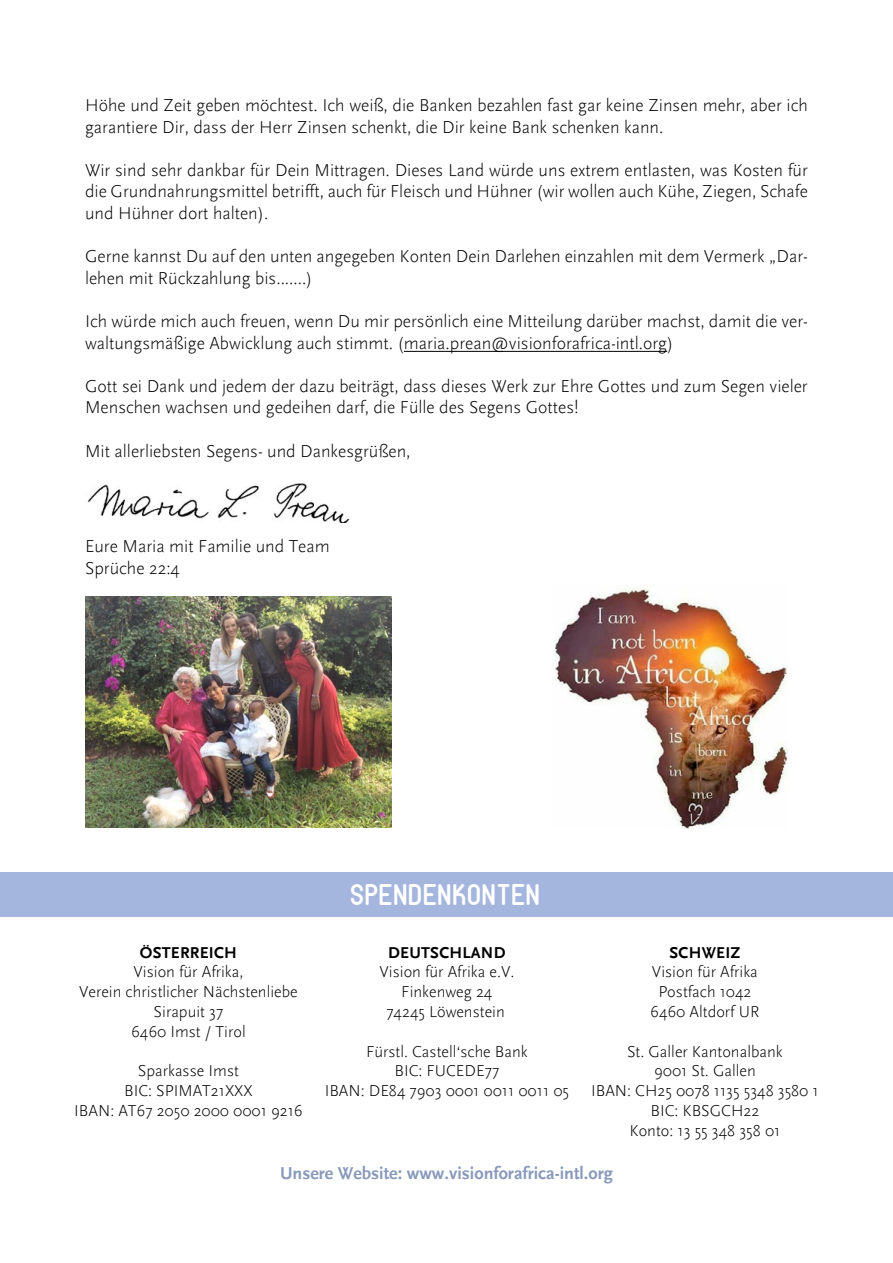
<style>
.page{position:relative;width:893px;height:1263px;background:#fff}
.page>*{position:absolute;margin:0;border:0;box-sizing:border-box;transform-origin:0 0}
.t1{font:600 30px "Fabiolo";color:#fff}
.t2{font:300 18px/21.6px "Scala Sans";color:#000}
.t3{font:700 18px "Scala Sans";color:#8899ba}
.t4{font:300 16.5px/19.8px "Scala Sans";color:#000;text-align:center}
.t5{font:700 16.5px "Scala Sans";letter-spacing:.015em;color:#000}
</style>
<div class="page">
<hr style="left:404px;top:351px;width:263px;height:1px;background:#000">
<img style="left:88px;top:483px;width:262px;height:40px">
<img style="left:555px;top:588px;width:233px;height:240px">
<img style="left:85px;top:597px;width:306px;height:231px">
<div style="left:0;top:872px;width:893px;height:44px;background:#a5b6de"></div>
<p class="t2" style="left:85px;top:95px;width:724px">Höhe und Zeit geben möchtest. Ich weiß, die Banken bezahlen fast gar keine Zinsen mehr, aber ich garantiere Dir, dass der Herr Zinsen schenkt, die Dir keine Bank schenken kann.</p>
<p class="t2" style="left:85px;top:159px;width:724px;text-align:justify">Wir sind sehr dankbar für Dein Mittragen. Dieses Land würde uns extrem entlasten, was Kosten für die Grundnahrungsmittel betrifft, auch für Fleisch und Hühner (wir wollen auch Kühe, Ziegen, Schafe und Hühner dort halten).</p>
<p class="t2" style="left:85px;top:246px;width:724px">Gerne kannst Du auf den unten angegeben Konten Dein Darlehen einzahlen mit dem Vermerk „Dar&shy;lehen mit Rückzahlung bis.......)</p>
<p class="t2" style="left:85px;top:311px;width:724px">Ich würde mich auch freuen, wenn Du mir persönlich eine Mitteilung darüber machst, damit die ver&shy;waltungsmäßige Abwicklung auch stimmt. (maria.prean@visionforafrica-intl.org)</p>
<p class="t2" style="left:85px;top:375px;width:724px">Gott sei Dank und jedem der dazu beiträgt, dass dieses Werk zur Ehre Gottes und zum Segen vieler<br>Menschen wachsen und gedeihen darf, die Fülle des Segens Gottes!</p>
<p class="t2" style="left:85px;top:440px;width:327px">Mit allerliebsten Segens- und Dankesgrüßen,</p>
<p class="t2" style="left:85px;top:536px;width:246px">Eure Maria mit Familie und Team<br>Sprüche 22:4</p>
<p class="t5" style="left:140px;top:943px;width:23px">Österre</p>
<p class="t5" style="left:209px;top:943px;width:30px">ich</p>
<p class="t4" style="left:79px;top:962px;width:220px">Vision für Afrika,<br>Verein christlicher Nächstenliebe<br>Sirapuit 37<br>6460 Imst / Tirol</p>
<p class="t4" style="left:74px;top:1061px;width:230px">Sparkasse Imst<br>BIC: SPIMAT21XXX<br>IBAN: AT67 2050 2000 0001 9216</p>
<h1 class="t1" style="left:351px;top:879px;width:192px">SPENDENKONTEN</h1>
<p class="t5" style="left:388px;top:943px;width:116px">Deutschland</p>
<p class="t4" style="left:379px;top:962px;width:136px">Vision für Afrika e.V.<br>Finkenweg 24<br>74245 Löwenstein</p>
<p class="t4" style="left:325px;top:1041px;width:246px">Fürstl. Castell‘sche Bank<br>BIC: FUCEDE77<br>IBAN: DE84 7903 0001 0011 0011 05</p>
<p class="t5" style="left:669px;top:943px;width:71px">Schweiz</p>
<p class="t4" style="left:650px;top:962px;width:111px">Vision für Afrika<br>Postfach 1042<br>6460 Altdorf UR</p>
<p class="t4" style="left:591px;top:1041px;width:229px">St. Galler Kantonalbank<br>9001 St. Gallen<br>IBAN: CH25 0078 1135 5348 3580 1<br>BIC: KBSGCH22<br>Konto: 13 55 348 358 01</p>
<p class="t3" style="left:280px;top:1163px;width:334px">Unsere Website: www.visionforafrica-intl.org</p>
</div>
